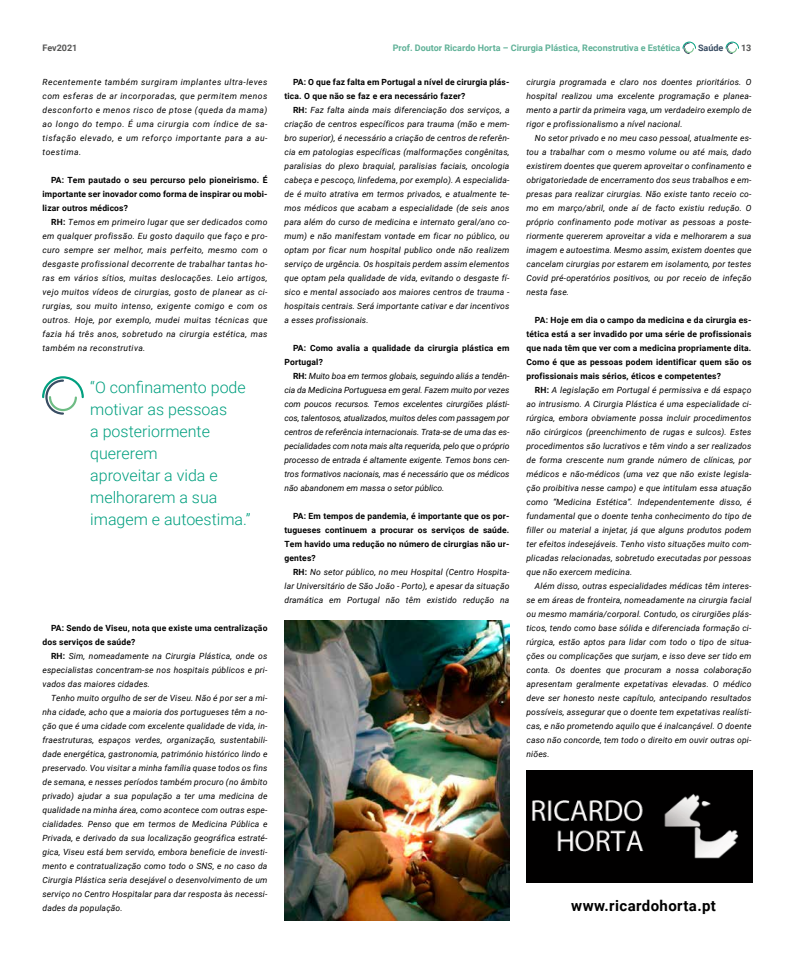
<style>
.page{position:relative;width:794px;height:964px;background:#fff}
.page>*{position:absolute;margin:0;border:0;box-sizing:border-box;transform-origin:0 0}
.t1{font:300 16px/22px "Roboto";color:#009f7f}
.t2{font:700 15px "Roboto";letter-spacing:.025em;color:#000}
.t3{font:700 9px "Roboto";color:#5fb197}
.t4{font:700 9px "Roboto";color:#565655}
.t5{font:700 9px "Roboto";color:#394d63}
.t6{font:italic 8.5px/14px "Roboto";letter-spacing:.02em;color:#000;text-align:justify}
.t7{font:700 8.5px/14px "Roboto";letter-spacing:.02em;color:#000;text-align:justify}
.s1{font-weight:700;font-style:normal}
</style>
<div class="page">
<svg style="left:682px;top:41px;width:14px;height:13px"></svg>
<svg style="left:725px;top:41px;width:14px;height:13px"></svg>
<svg style="left:42px;top:376px;width:42px;height:39px"></svg>
<img style="left:526px;top:771px;width:226px;height:112px">
<img style="left:284px;top:621px;width:225px;height:299px">
<p class="t4" style="left:43px;top:42px;width:36px">Fev2021</p>
<p class="t3" style="left:393px;top:42px;width:289px">Prof. Doutor Ricardo Horta – Cirurgia Plástica, Reconstrutiva e Estética</p>
<p class="t5" style="left:698px;top:42px;width:27px">Saúde</p>
<p class="t4" style="left:741px;top:42px;width:12px">13</p>
<p class="t6" style="left:43px;top:74px;width:226px">Recentemente também surgiram implantes ultra-leves com esferas de ar incorporadas, que permitem menos desconforto e menos risco de ptose (queda da mama) ao longo do tempo. É uma cirurgia com índice de sa&shy;tisfação elevado, e um reforço importante para a au&shy;toestima.</p>
<p class="t7" style="left:43px;top:172px;width:226px;text-indent:8px">PA: Tem pautado o seu percurso pelo pioneirismo. É importante ser inovador como forma de inspirar ou mobi&shy;lizar outros médicos?</p>
<p class="t6" style="left:43px;top:214px;width:226px;text-indent:8px"><span class="s1">RH:</span> Temos em primeiro lugar que ser dedicados como em qualquer profissão. Eu gosto daquilo que faço e pro&shy;curo sempre ser melhor, mais perfeito, mesmo com o desgaste profissional decorrente de trabalhar tantas ho&shy;ras em vários sítios, muitas deslocações. Leio artigos, vejo muitos vídeos de cirurgias, gosto de planear as ci&shy;rurgias, sou muito intenso, exigente comigo e com os outros. Hoje, por exemplo, mudei muitas técnicas que fazia há três anos, sobretudo na cirurgia estética, mas também na reconstrutiva.</p>
<p class="t7" style="left:284px;top:74px;width:226px;text-indent:8px">PA: O que faz falta em Portugal a nível de cirurgia plás&shy;tica. O que não se faz e era necessário fazer?</p>
<p class="t6" style="left:284px;top:102px;width:226px;text-indent:9px"><span class="s1">RH:</span> Faz falta ainda mais diferenciação dos serviços, a criação de centros específicos para trauma (mão e mem&shy;bro superior), é necessário a criação de centros de referên&shy;cia em patologias específicas (malformações congênitas, paralisias do plexo braquial, paralisias faciais, oncologia cabeça e pescoço, linfedema, por exemplo). A especialida&shy;de é muito atrativa em termos privados, e atualmente te&shy;mos médicos que acabam a especialidade (de seis anos para além do curso de medicina e internato geral/ano co&shy;mum) e não manifestam vontade em ficar no público, ou optam por ficar num hospital publico onde não realizem serviço de urgência. Os hospitais perdem assim elementos que optam pela qualidade de vida, evitando o desgaste fí&shy;sico e mental associado aos maiores centros de trauma - hospitais centrais. Será importante cativar e dar incentivos a esses profissionais.</p>
<p class="t7" style="left:284px;top:340px;width:226px;text-indent:8px">PA: Como avalia a qualidade da cirurgia plástica em<br>Portugal?</p>
<p class="t6" style="left:284px;top:368px;width:226px;text-indent:8px"><span class="s1">RH:</span> Muito boa em termos globais, seguindo aliás a tendên&shy;cia da Medicina Portuguesa em geral. Fazem muito por vezes com poucos recursos. Temos excelentes cirurgiões plásti&shy;cos, talentosos, atualizados, muitos deles com passagem por centros de referência internacionais. Trata-se de uma das es&shy;pecialidades com nota mais alta requerida, pelo que o próprio processo de entrada é altamente exigente. Temos bons cen&shy;tros formativos nacionais, mas é necessário que os médicos não abandonem em massa o setor público.</p>
<p class="t7" style="left:284px;top:508px;width:226px;text-indent:8px">PA: Em tempos de pandemia, é importante que os por&shy;tugueses continuem a procurar os serviços de saúde.<br>Tem havido uma redução no número de cirurgias não ur&shy;gentes?</p>
<p class="t6" style="left:284px;top:564px;width:226px;text-indent:9px"><span class="s1">RH:</span> No setor público, no meu Hospital (Centro Hospita&shy;lar Universitário de São João - Porto), e apesar da situação dramática em Portugal não têm existido redução na</p>
<p class="t6" style="left:526px;top:74px;width:226px">cirurgia programada e claro nos doentes prioritários. O hospital realizou uma excelente programação e planea&shy;mento a partir da primeira vaga, um verdadeiro exemplo de rigor e profissionalismo a nível nacional.</p>
<p class="t6" style="left:526px;top:130px;width:226px;text-indent:8px">No setor privado e no meu caso pessoal, atualmente es&shy;tou a trabalhar com o mesmo volume ou até mais, dado existirem doentes que querem aproveitar o confinamento e obrigatoriedade de encerramento dos seus trabalhos e em&shy;presas para realizar cirurgias. Não existe tanto receio co&shy;mo em março/abril, onde aí de facto existiu redução. O próprio confinamento pode motivar as pessoas a poste&shy;riormente quererem aproveitar a vida e melhorarem a sua imagem e autoestima. Mesmo assim, existem doentes que cancelam cirurgias por estarem em isolamento, por testes Covid pré-operatórios positivos, ou por receio de infeção nesta fase.</p>
<p class="t7" style="left:526px;top:312px;width:226px;text-indent:8px">PA: Hoje em dia o campo da medicina e da cirurgia es&shy;tética está a ser invadido por uma série de profissionais que nada têm que ver com a medicina propriamente dita.<br>Como é que as pessoas podem identificar quem são os profissionais mais sérios, éticos e competentes?</p>
<p class="t6" style="left:526px;top:382px;width:226px;text-indent:8px"><span class="s1">RH:</span> A legislação em Portugal é permissiva e dá espaço ao intrusismo. A Cirurgia Plástica é uma especialidade ci&shy;rúrgica, embora obviamente possa incluir procedimentos não cirúrgicos (preenchimento de rugas e sulcos). Estes procedimentos são lucrativos e têm vindo a ser realizados de forma crescente num grande número de clínicas, por médicos e não-médicos (uma vez que não existe legisla&shy;ção proibitiva nesse campo) e que intitulam essa atuação como “Medicina Estética”. Independentemente disso, é fundamental que o doente tenha conhecimento do tipo de filler ou material a injetar, já que alguns produtos podem ter efeitos indesejáveis. Tenho visto situações muito com&shy;plicadas relacionadas, sobretudo executadas por pessoas que não exercem medicina.</p>
<p class="t6" style="left:526px;top:578px;width:226px;text-indent:8px">Além disso, outras especialidades médicas têm interes&shy;se em áreas de fronteira, nomeadamente na cirurgia facial ou mesmo mamária/corporal. Contudo, os cirurgiões plás&shy;ticos, tendo como base sólida e diferenciada formação ci&shy;rúrgica, estão aptos para lidar com todo o tipo de situa&shy;ções ou complicações que surjam, e isso deve ser tido em conta. Os doentes que procuram a nossa colaboração apresentam geralmente expetativas elevadas. O médico deve ser honesto neste capítulo, antecipando resultados possíveis, assegurar que o doente tem expetativas realísti&shy;cas, e não prometendo aquilo que é inalcançável. O doente caso não concorde, tem todo o direito em ouvir outras opi&shy;niões.</p>
<h1 class="t1" style="left:90px;top:376px;width:162px">“O confinamento pode motivar as pessoas<br>a posteriormente quererem<br>aproveitar a vida e melhorarem a sua imagem e autoestima.”</h1>
<p class="t7" style="left:43px;top:620px;width:226px;text-indent:8px">PA: Sendo de Viseu, nota que existe uma centralização dos serviços de saúde?</p>
<p class="t6" style="left:43px;top:648px;width:226px;text-indent:9px"><span class="s1">RH:</span> Sim, nomeadamente na Cirurgia Plástica, onde os especialistas concentram-se nos hospitais públicos e pri&shy;vados das maiores cidades.</p>
<p class="t6" style="left:43px;top:690px;width:226px;text-indent:8px">Tenho muito orgulho de ser de Viseu. Não é por ser a mi&shy;nha cidade, acho que a maioria dos portugueses têm a no&shy;ção que é uma cidade com excelente qualidade de vida, in&shy;fraestruturas, espaços verdes, organização, sustentabili&shy;dade energética, gastronomia, património histórico lindo e preservado. Vou visitar a minha família quase todos os fins de semana, e nesses períodos também procuro (no âmbito privado) ajudar a sua população a ter uma medicina de qualidade na minha área, como acontece com outras espe&shy;cialidades. Penso que em termos de Medicina Pública e Privada, e derivado da sua localização geográfica estraté&shy;gica, Viseu está bem servido, embora beneficie de investi&shy;mento e contratualização como todo o SNS, e no caso da Cirurgia Plástica seria desejável o desenvolvimento de um serviço no Centro Hospitalar para dar resposta às necessi&shy;dades da população.</p>
<h2 class="t2" style="left:571px;top:895px;width:146px">www.ricardohorta.pt</h2>
</div>
